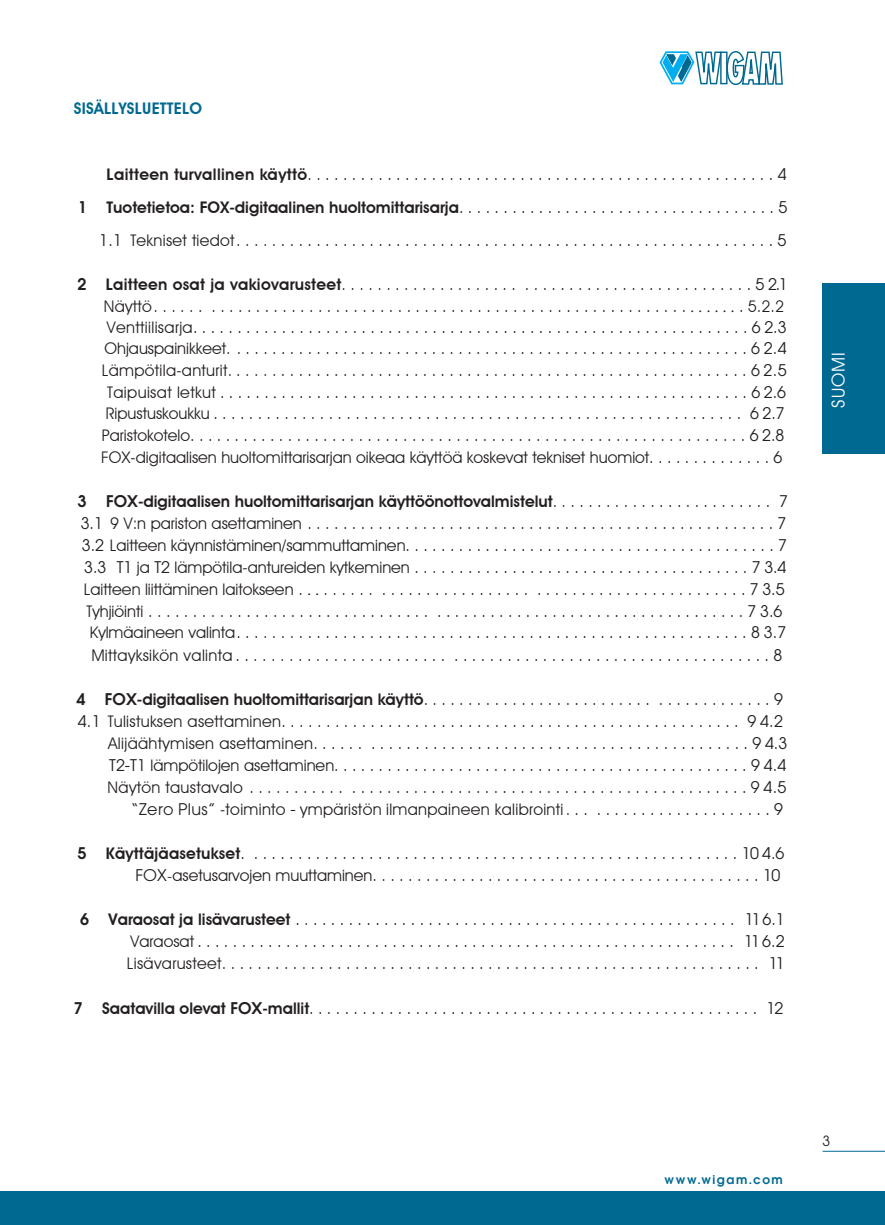
<style>
.page{position:relative;width:885px;height:1225px;background:#fff}
.page>*{position:absolute;margin:0;border:0;box-sizing:border-box;transform-origin:0 0}
.t1{font:18px "Avant Garde IT Cby BT";letter-spacing:.06em;color:#fff}
.t2{font:16px/22px "Avant Garde";letter-spacing:.215em;color:#231f20;text-align:center}
.t3{font:600 16px "Avant Garde IT Cby BT";color:#231f20}
.t4{font:16px "Avant Garde IT Cby BT";color:#231f20}
.t5{font:16px "Avant Garde IT Cby BT";letter-spacing:.02em;color:#231f20}
.t6{font:600 16px "Avant Garde IT Cby BT";letter-spacing:.02em;color:#006991}
.t7{font:14px "Avant Garde";color:#231f20}
.t8{font:600 12px "Avant Garde";letter-spacing:.13em;color:#006991}
.s1{font-family:"Avant Garde IT Cby BT";font-weight:600}
.s2{font-family:"Avant Garde"}
.s3{font-family:"Avant Garde";font-weight:400}
.s4{font-family:"Avant Garde IT Cby BT"}
.s5{font-weight:600}
.s6{font-family:"Minion Pro"}
.s7{font-weight:400}
</style>
<div class="page">
<div style="left:0;top:1174px;width:17px;height:51px;background:#006991"></div>
<svg style="left:0;top:1174px;width:17px;height:17px"></svg>
<div style="left:17px;top:1174px;width:867px;height:51px;background:#006991"></div>
<svg style="left:17px;top:1151px;width:867px;height:40px"></svg>
<hr style="left:822px;top:1150px;width:62px;height:1px;background:#006991">
<svg style="left:659px;top:51px;width:123px;height:34px"></svg>
<div style="left:822px;top:283px;width:62px;height:171px;background:#006991"></div>
<p class="t6" style="left:74px;top:99px;width:130px">SISÄLLYSLUETTELO</p>
<p class="t2" style="left:107px;top:163px;width:681px"><span class="s1">Laitteen turvallinen käyttö</span>.....................................................4</p>
<p class="t3" style="left:78px;top:197px;width:710px"><span class="s2">1</span> Tuotetietoa: FOX-digitaalinen huoltomittarisarja<span class="s3">. . . . . . . . . . . . . . . . . . . . . . . . . . . . . . . . . . . . 5</span></p>
<p class="t2" style="left:99px;top:229px;width:688px">1.1 <span class="s4">Tekniset tiedot.....</span>........................................................5</p>
<p class="t2" style="left:77px;top:273px;width:711px"><span class="s5">2</span> <span class="s1">Laitteen osat ja vakiovarusteet</span><span class="s4">................</span>.... ..........................52.1</p>
<p class="t2" style="left:102px;top:316px;width:686px"><span class="s4">Venttiilisarja</span>...............................................................62.3<br><span class="s4">Ohjauspainikkeet.</span> ..........................................................62.4<br><span class="s4">Lämpötila-anturit.</span> .<span class="s4">....</span>.....................................................62.5<br><span class="s4">Taipuisat letkut</span> ......<span class="s6">.</span>.....................................................62.6<br><span class="s4">Ripustuskoukku</span> ............................................................ 62.7<br><span class="s4">Paristokotelo</span>.<span class="s4">.</span>...................................................<span class="s4">.........</span>.62.8</p>
<p class="t4" style="left:101px;top:448px;width:682px">FOX-digitaalisen huoltomittarisarjan oikeaa käyttöä koskevat tekniset huomiot<span class="s2">.</span> . <span class="s2">. . . . . . . . . . . . 6</span></p>
<p class="t3" style="left:78px;top:492px;width:711px"><span class="s2">3 FOX</span>-digitaalisen huoltomittarisarjan käyttöönottovalmistelut<span class="s3">.</span> <span class="s7">. .</span> <span class="s3">. . . . . . . . . . . . . . . . . . . . . . 7</span></p>
<p class="t2" style="left:81px;top:512px;width:707px">3.1 <span class="s4">9 V:n pariston asettaminen</span> .<span class="s4">..</span>..................................................7<br>3.2 <span class="s4">Laitteen käynnistäminen/sammuttaminen</span>.<span class="s4">.</span>........................................7<br>3.3 T1 <span class="s4">ja</span> T2 <span class="s4">lämpötila-antureiden kytkeminen</span> .<span class="s4">....</span>.................................73.4<br><span class="s4">Laitteenliittäminen laitokseen</span> .<span class="s6">..</span><span class="s4">......</span> ................. ........................73.5<br><span class="s4">Tyhjiöinti</span> .<span class="s4">........</span>....................... ...................................73.6<br><span class="s4">Kylmäaineen valinta</span> ...<span class="s4">....</span>...................................................83.7<br><span class="s4">Mittayksikön valinta</span>..<span class="s4">...............</span>....... ....................................8</p>
<p class="t2" style="left:77px;top:688px;width:712px;text-align:right"><span class="s5">4 FOX</span><span class="s1">-digitaalisen huoltomittarisarjan käyttö</span>. <span class="s4">.</span> ........................ . ............ 9<br>4.1 <span class="s4">Tulistuksen asettaminen</span>.<span class="s4">......</span>............................................. 94.2<br><span class="s4">Alijäähtymisen asettaminen.</span>..... ...........................................94.3<br>T2-T1<span class="s4">lämpötilojen asettaminen</span>...............................................94.4<br><span class="s4">Näytön taustavalo</span> .<span class="s4">....</span>...... .............................................94.5</p>
<p class="t5" style="left:131px;top:799px;width:653px"><span class="s2">“Zero Plus”</span> -toiminto <span class="s2">-</span> ympäristön ilmanpaineen kalibrointi. <span class="s2">. . . . . . . . . . . . . . . . . . . . . . 9</span></p>
<p class="t2" style="left:78px;top:842px;width:708px;text-align:right"><span class="s5">5</span> <span class="s1">Käyttäjäasetukset</span>. .......................................................104.6<br>FOX<span class="s6">-</span><span class="s4">asetusarvojen muuttaminen</span>.<span class="s4">...</span>........................................10</p>
<p class="t2" style="left:127px;top:908px;width:659px;text-align:justify;text-indent:-47px"><span class="s5">6</span> <span class="s1">Varaosat ja lisävarusteet</span> .<span class="s4">.</span>................................................ 116.1<br><span class="s4">Varaosat</span> ............................................................. 116.2<br><span class="s4">Lisävarusteet.</span>............................................................ 11</p>
<p class="t2" style="left:74px;top:997px;width:711px"><span class="s5">7</span> <span class="s1">Saatavilla olevat</span> <span class="s5">FOX</span><span class="s1">-mallit</span>................................................... 12</p>
<p class="t2" style="left:104px;top:295px;width:681px"><span class="s4">Näyttö.....</span>. ......................................................<span class="s6">......</span>.<span class="s4">5.2.2</span></p>
<p class="t1" style="left:827px;top:408px;width:57px;rotate:-90deg">SUOMI</p>
<p class="t8" style="left:664px;top:1171px;width:120px">www.wigam.com</p>
<p class="t7" style="left:822px;top:1132px;width:9px">3</p>
</div>
